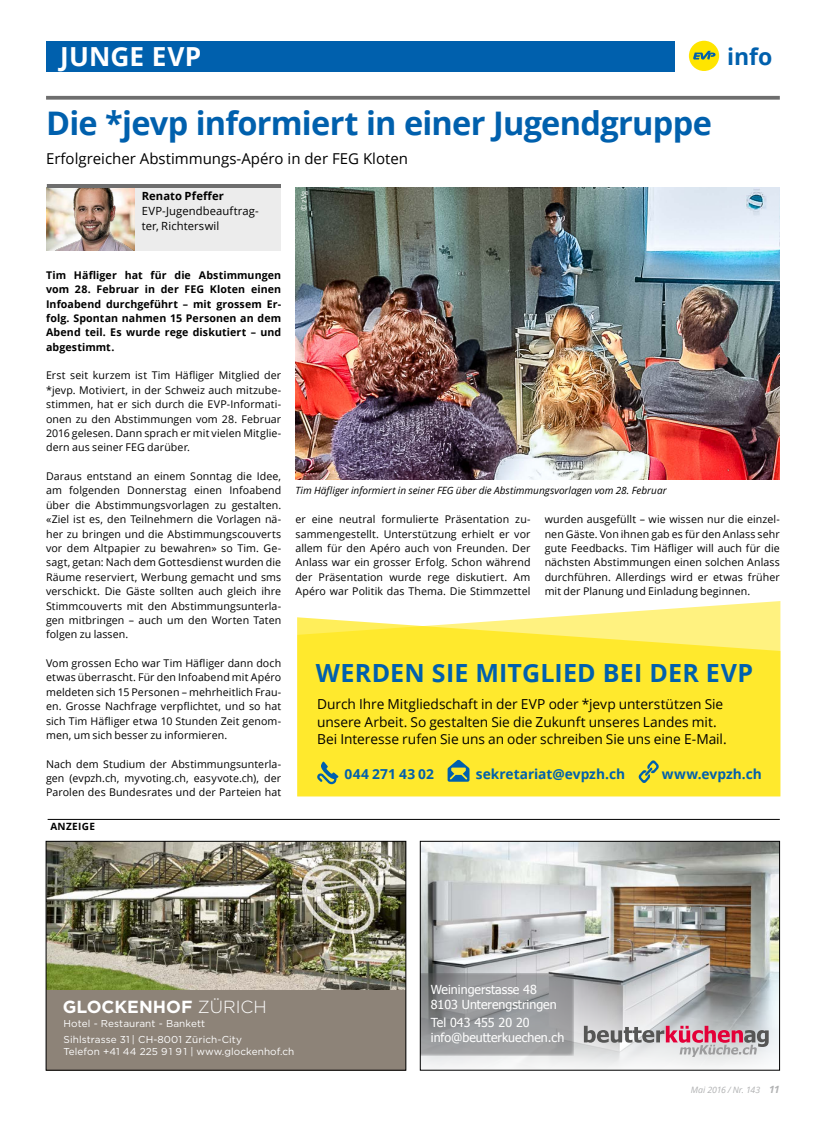
<style>
.page{position:relative;width:833px;height:1134px;background:#fff}
.page>*{position:absolute;margin:0;border:0;box-sizing:border-box;transform-origin:0 0}
.t1{font:700 32.5px "Open Sans";letter-spacing:-.025em;color:#0060ad}
.t2{font:700 26.25px "Open Sans";letter-spacing:.005em;color:#fff}
.t3{font:700 25px "Open Sans";letter-spacing:.01em;color:#0060ad}
.t4{font:700 23px "Open Sans";color:#0060ad}
.t5{font:700 17.5px "Gotham";color:#fff}
.t6{font:15px "Open Sans";color:#000}
.t7{font:13.75px/17.5px "Open Sans";letter-spacing:-.005em;color:#000}
.t8{font:700 13.75px "Open Sans";color:#0060ad}
.t9{font:700 13.75px "Open Sans";letter-spacing:.025em;color:#0060ad}
.t10{font:12.38px/14.9px "Tahoma";color:#fff}
.t11{font:11.25px/15px "Open Sans";letter-spacing:.005em;color:#000}
.t12{font:700 11.25px "Open Sans";letter-spacing:.01em;color:#000}
.t13{font:10.62px/14.4px "Open Sans";letter-spacing:.01em;color:#000;text-align:justify}
.t14{font:700 10.62px/14.4px "Open Sans";letter-spacing:.01em;color:#000;text-align:justify}
.t15{font:10px/15.5px "Gotham";letter-spacing:.01em;color:#fff}
.t16{font:italic 10px "Open Sans";color:#000}
.t17{font:700 10px "Open Sans";letter-spacing:.035em;color:#000}
.t18{font:italic 8.75px "Open Sans";color:#b1b2b3}
.t19{font:7.5px "Open Sans";color:#fff}
.s1{font-weight:300}
.s2{font-weight:700;font-size:10px}
</style>
<div class="page">
<div style="left:689px;top:41px;width:30px;height:30px;background:#ffe500;border-radius:50%"></div>
<svg style="left:693px;top:51px;width:22px;height:9px"></svg>
<div style="left:46px;top:41px;width:628px;height:30px;background:#0060ad"></div>
<svg style="left:46px;top:96px;width:734px;height:4px;background:#7a7a7a"></svg>
<div style="left:46px;top:184px;width:234px;height:66px;background:#ececec"></div>
<img style="left:46px;top:187px;width:88px;height:63px">
<hr style="left:47px;top:184px;width:233px;height:3px;background:#6e6e6e">
<hr style="left:48px;top:819px;width:732px;height:1px;background:#000">
<img style="left:422px;top:843px;width:356px;height:225px">
<svg style="left:584px;top:1026px;width:184px;height:31px;background:#c5aeb4"></svg>
<svg style="left:422px;top:973px;width:152px;height:82px;background:#96989a"></svg>
<div style="left:420px;top:841px;width:360px;height:229px;border:1px solid #000"></div>
<img style="left:296px;top:187px;width:484px;height:293px">
<svg style="left:554px;top:601px;width:226px;height:16px"></svg>
<svg style="left:297px;top:617px;width:483px;height:179px;background:#ffea38"></svg>
<svg style="left:317px;top:762px;width:21px;height:23px"></svg>
<svg style="left:447px;top:760px;width:22px;height:22px"></svg>
<svg style="left:638px;top:760px;width:21px;height:23px"></svg>
<img style="left:48px;top:843px;width:356px;height:147px">
<div style="left:46px;top:990px;width:360px;height:80px;background:#8d8378"></div>
<img style="left:303px;top:859px;width:86px;height:75px">
<div style="left:46px;top:841px;width:360px;height:229px;border:1px solid #000"></div>
<h2 class="t2" style="left:60px;top:38px;width:143px">JUNGE EVP</h2>
<h1 class="t1" style="left:46px;top:100px;width:667px">Die *jevp informiert in einer Jugendgruppe</h1>
<h3 class="t6" style="left:46px;top:148px;width:363px">Erfolgreicher Abstimmungs-Apéro in der FEG Kloten</h3>
<h3 class="t4" style="left:727px;top:40px;width:47px">info</h3>
<p class="t12" style="left:142px;top:188px;width:84px">Renato Pfeffer</p>
<p class="t11" style="left:142px;top:203px;width:118px">EVP-Jugendbeauftrag&shy;ter, Richterswil</p>
<p class="t14" style="left:46px;top:267px;width:237px">Tim Häfliger hat für die Abstimmungen vom 28. Februar in der FEG Kloten einen Infoabend durchgeführt – mit grossem Er&shy;folg. Spontan nahmen 15 Personen an dem Abend teil. Es wurde rege diskutiert – und abgestimmt.</p>
<p class="t13" style="left:46px;top:368px;width:237px">Erst seit kurzem ist Tim Häfliger Mitglied der *jevp. Motiviert, in der Schweiz auch mitzube&shy;stimmen, hat er sich durch die EVP-Informati&shy;onen zu den Abstimmungen vom 28. Februar 2016 gelesen. Dann sprach er mit vielen Mitglie&shy;dern aus seiner FEG darüber.</p>
<p class="t13" style="left:46px;top:469px;width:237px">Daraus entstand an einem Sonntag die Idee, am folgenden Donnerstag einen Infoabend über die Abstimmungsvorlagen zu gestalten. «Ziel ist es, den Teilnehmern die Vorlagen nä&shy;her zu bringen und die Abstimmungscouverts vor dem Altpapier zu bewahren» so Tim. Ge&shy;sagt, getan: Nach dem Gottesdienst wurden die Räume reserviert, Werbung gemacht und sms verschickt. Die Gäste sollten auch gleich ihre Stimmcouverts mit den Abstimmungsunterla&shy;gen mitbringen – auch um den Worten Taten folgen zu lassen.</p>
<p class="t13" style="left:46px;top:656px;width:237px">Vom grossen Echo war Tim Häfliger dann doch etwas überrascht. Für den Infoabend mit Apéro meldeten sich 15 Personen – mehrheitlich Frau&shy;en. Grosse Nachfrage verpflichtet, und so hat sich Tim Häfliger etwa 10 Stunden Zeit genom&shy;men, um sich besser zu informieren.</p>
<p class="t13" style="left:46px;top:756px;width:237px">Nach dem Studium der Abstimmungsunterla&shy;gen (evpzh.ch, myvoting.ch, easyvote.ch), der Parolen des Bundesrates und der Parteien hat</p>
<p class="t17" style="left:50px;top:819px;width:46px">ANZEIGE</p>
<p class="t19" style="left:298px;top:211px;width:22px;rotate:-90deg">© zVg</p>
<p class="t16" style="left:295px;top:483px;width:373px">Tim Häfliger informiert in seiner FEG über die Abstimmungsvorlagen vom 28. Februar</p>
<p class="t13" style="left:295px;top:512px;width:237px">er eine neutral formulierte Präsentation zu&shy;sammengestellt. Unterstützung erhielt er vor allem für den Apéro auch von Freunden. Der Anlass war ein grosser Erfolg. Schon während der Präsentation wurde rege diskutiert. Am Apéro war Politik das Thema. Die Stimmzettel</p>
<p class="t13" style="left:544px;top:512px;width:237px">wurden ausgefüllt – wie wissen nur die einzel&shy;nen Gäste. Von ihnen gab es für den Anlass sehr gute Feedbacks. Tim Häfliger will auch für die nächsten Abstimmungen einen solchen Anlass durchführen. Allerdings wird er etwas früher mit der Planung und Einladung beginnen.</p>
<h3 class="t3" style="left:316px;top:655px;width:439px">WERDEN SIE MITGLIED BEI DER EVP</h3>
<p class="t7" style="left:317px;top:695px;width:411px">Durch Ihre Mitgliedschaft in der EVP oder *jevp unterstützen Sie unsere Arbeit. So gestalten Sie die Zukunft unseres Landes mit.<br>Bei Interesse rufen Sie uns an oder schreiben Sie uns eine E-Mail.</p>
<p class="t9" style="left:344px;top:764px;width:91px">044 271 43 02</p>
<p class="t8" style="left:476px;top:764px;width:151px">sekretariat@evpzh.ch</p>
<p class="t8" style="left:662px;top:764px;width:101px">www.evpzh.ch</p>
<h3 class="t5" style="left:63px;top:995px;width:205px">GLOCKENHOF <span class="s1">ZÜRICH</span></h3>
<p class="t15" style="left:64px;top:1016px;width:180px">Hotel - Restaurant - Bankett<br>Sihlstrasse 31 | CH-8001 Zürich-City</p>
<p class="t15" style="left:64px;top:1044px;width:232px">Telefon +41 44 225 91 9 1 | www.glockenhof.ch</p>
<p class="t10" style="left:431px;top:981px;width:127px">Weiningerstasse 48<br>8103 Unterengstringen</p>
<p class="t10" style="left:431px;top:1015px;width:135px">Tel 043 455 20 20 info@beutterkuechen.ch</p>
<p class="t18" style="left:691px;top:1084px;width:90px">Mai 2016 / Nr. 143 <span class="s2">11</span></p>
</div>
